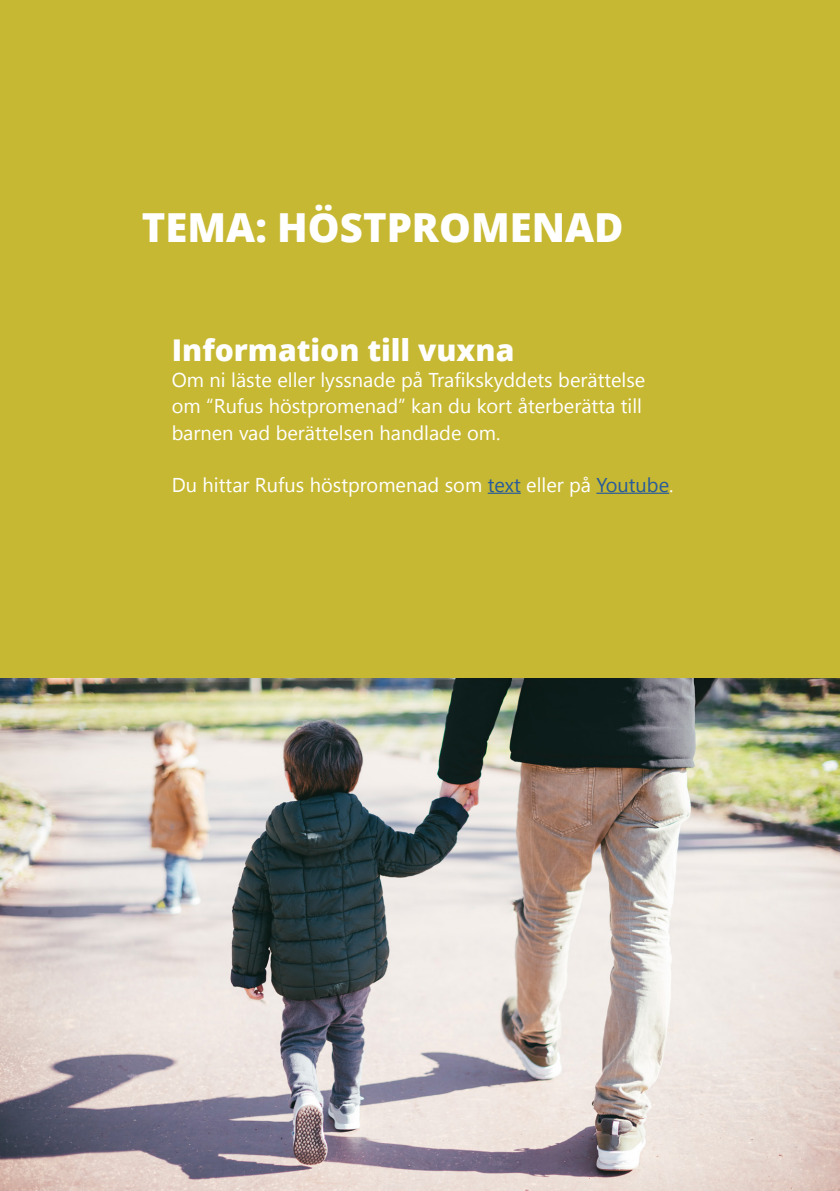
<style>
.page{position:relative;width:840px;height:1191px;background:#fff}
.page>*{position:absolute;margin:0;border:0;box-sizing:border-box;transform-origin:0 0}
.t1{font:800 40px "Open Sans";color:#fff}
.t2{font:800 30px "Open Sans";color:#fff}
.t3{font:20px/26px "Segoe UI";color:#fff}
.s1{color:#275b9b}
</style>
<div class="page">
<div style="left:0;top:0;width:839px;height:1191px;background:#c7b833"></div>
<img style="left:0;top:678px;width:839px;height:513px">
<hr style="left:487px;top:492px;width:33px;height:2px;background:#275b9b">
<hr style="left:596px;top:492px;width:72px;height:2px;background:#275b9b">
<h1 class="t1" style="left:142px;top:197px;width:483px">TEMA: HÖSTPROMENAD</h1>
<h2 class="t2" style="left:172px;top:328px;width:344px">Information till vuxna</h2>
<p class="t3" style="left:172px;top:366px;width:475px">Om ni läste eller lyssnade på Trafikskyddets berättelse om “Rufus höstpromenad” kan du kort återberätta till barnen vad berättelsen handlade om.</p>
<p class="t3" style="left:172px;top:470px;width:503px">Du hittar Rufus höstpromenad som <span class="s1">text</span> eller på <span class="s1">Youtube</span>.</p>
</div>
